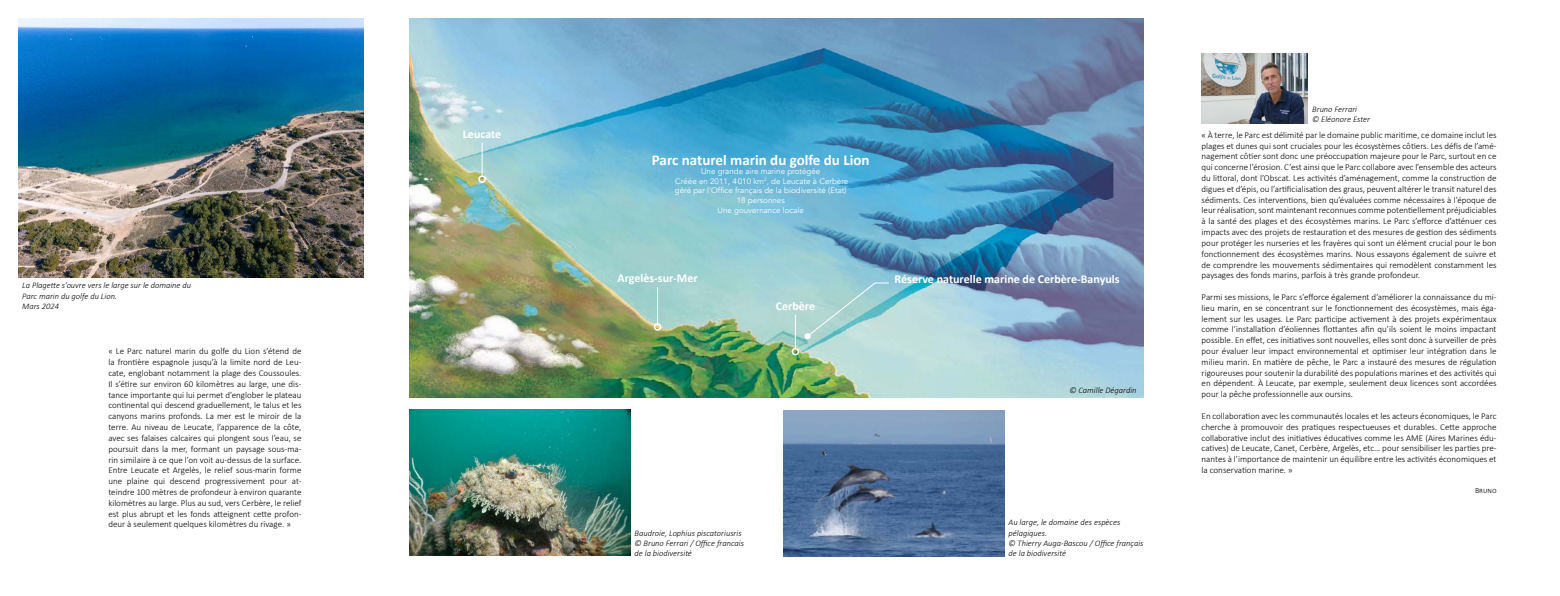
<style>
.page{position:relative;width:1560px;height:596px;background:#fff}
.page>*{position:absolute;margin:0;border:0;box-sizing:border-box;transform-origin:0 0}
.t1{font:700 15px "Calibri";color:#fff}
.t2{font:700 12px "Calibri";color:#fff}
.t3{font:300 9px/10.8px "Calibri";color:#000;text-align:justify}
.t4{font:italic 300 8.5px/10.2px "Calibri";color:#000}
.t5{font:8px/9.6px "Avenir";color:#fff;text-align:center}
.t6{font:300 8px "Calibri";color:#000}
</style>
<div class="page">
<img style="left:1201px;top:53px;width:106px;height:71px">
<img style="left:18px;top:18px;width:346px;height:259px">
<img style="left:783px;top:410px;width:221px;height:145px">
<img style="left:410px;top:409px;width:220px;height:146px">
<img style="left:410px;top:18px;width:733px;height:379px">
<hr style="left:482px;top:142px;width:1px;height:34px;background:#fff">
<div style="left:478px;top:175px;width:8px;height:8px;border:2px solid #fff;border-radius:50%"></div>
<svg style="left:804px;top:282px;width:85px;height:57px"></svg>
<hr style="left:657px;top:287px;width:1px;height:37px;background:#fff">
<div style="left:653px;top:323px;width:8px;height:7px;border:2px solid #fff;border-radius:50%"></div>
<hr style="left:795px;top:315px;width:1px;height:33px;background:#fff">
<div style="left:791px;top:347px;width:8px;height:8px;border:2px solid #fff;border-radius:50%"></div>
<p class="t4" style="left:22px;top:280px;width:170px">La Plagette s’ouvre vers le large sur le domaine du<br>Parc marin du golfe du Lion.<br>Mars 2024</p>
<p class="t3" style="left:108px;top:346px;width:194px">« Le Parc naturel marin du golfe du Lion s’étend de la frontière espagnole jusqu’à la limite nord de Leu&shy;cate, englobant notamment la plage des Coussoules.<br>Il s’étire sur environ 60 kilomètres au large, une dis&shy;tance importante qui lui permet d’englober le plateau continental qui descend graduellement, le talus et les canyons marins profonds. La mer est le miroir de la terre. Au niveau de Leucate, l’apparence de la côte, avec ses falaises calcaires qui plongent sous l’eau, se poursuit dans la mer, formant un paysage sous-ma&shy;rin similaire à ce que l’on voit au-dessus de la surface.<br>Entre Leucate et Argelès, le relief sous-marin forme une plaine qui descend progressivement pour at&shy;teindre 100 mètres de profondeur à environ quarante kilomètres au large. Plus au sud, vers Cerbère, le relief est plus abrupt et les fonds atteignent cette profon&shy;deur à seulement quelques kilomètres du rivage. »</p>
<h2 class="t2" style="left:463px;top:125px;width:40px">Leucate</h2>
<h1 class="t1" style="left:652px;top:149px;width:219px">Parc naturel marin du golfe du Lion</h1>
<p class="t5" style="left:674px;top:167px;width:175px">Une grande aire marine protégée<br>Créée en 2011, 4010 km<sup>2</sup>, de Leucate à Cerbère géré par l’Office français de la biodiversité (Etat)<br>18 personnes<br>Une gouvernance locale</p>
<h2 class="t2" style="left:617px;top:269px;width:82px">Argelès-sur-Mer</h2>
<h2 class="t2" style="left:894px;top:270px;width:226px">Réserve naturelle marine de Cerbère-Banyuls</h2>
<h2 class="t2" style="left:775px;top:297px;width:41px">Cerbère</h2>
<p class="t4" style="left:1069px;top:385px;width:69px">© Camille Dégardin</p>
<p class="t4" style="left:634px;top:527px;width:111px">Baudroie, Lophius piscatoriusris © Bruno Ferrari / Office francais de la biodiversité</p>
<p class="t4" style="left:1008px;top:517px;width:136px">Au large, le domaine des espèces pélagiques.<br>© Thierry Auga-Bascou / Office français de la biodiversité</p>
<p class="t4" style="left:1311px;top:103px;width:59px">Bruno Ferrari<br>© Eléonore Ester</p>
<p class="t3" style="left:1201px;top:129px;width:296px">« À terre, le Parc est délimité par le domaine public maritime, ce domaine inclut les plages et dunes qui sont cruciales pour les écosystèmes côtiers. Les défis de l’amé&shy;nagement côtier sont donc une préoccupation majeure pour le Parc, surtout en ce qui concerne l’érosion. C’est ainsi que le Parc collabore avec l’ensemble des acteurs du littoral, dont l’Obscat. Les activités d’aménagement, comme la construction de digues et d’épis, ou l’artificialisation des graus, peuvent altérer le transit naturel des sédiments. Ces interventions, bien qu’évaluées comme nécessaires à l’époque de leur réalisation, sont maintenant reconnues comme potentiellement préjudiciables à la santé des plages et des écosystèmes marins. Le Parc s’efforce d’atténuer ces impacts avec des projets de restauration et des mesures de gestion des sédiments pour protéger les nurseries et les frayères qui sont un élément crucial pour le bon fonctionnement des écosystèmes marins. Nous essayons également de suivre et de comprendre les mouvements sédimentaires qui remodèlent constamment les paysages des fonds marins, parfois à très grande profondeur.</p>
<p class="t3" style="left:1201px;top:291px;width:296px">Parmi ses missions, le Parc s’efforce également d’améliorer la connaissance du mi&shy;lieu marin, en se concentrant sur le fonctionnement des écosystèmes, mais éga&shy;lement sur les usages. Le Parc participe activement à des projets expérimentaux comme l’installation d’éoliennes flottantes afin qu’ils soient le moins impactant possible. En effet, ces initiatives sont nouvelles, elles sont donc à surveiller de près pour évaluer leur impact environnemental et optimiser leur intégration dans le milieu marin. En matière de pêche, le Parc a instauré des mesures de régulation rigoureuses pour soutenir la durabilité des populations marines et des activités qui en dépendent. À Leucate, par exemple, seulement deux licences sont accordées pour la pêche professionnelle aux oursins.</p>
<p class="t3" style="left:1201px;top:410px;width:296px">En collaboration avec les communautés locales et les acteurs économiques, le Parc cherche à promouvoir des pratiques respectueuses et durables. Cette approche collaborative inclut des initiatives éducatives comme les AME (Aires Marines édu&shy;catives) de Leucate, Canet, Cerbère, Argelès, etc… pour sensibiliser les parties pre&shy;nantes à l’importance de maintenir un équilibre entre les activités économiques et la conservation marine. »</p>
<p class="t6" style="left:1474px;top:485px;width:23px">Bruno</p>
</div>
